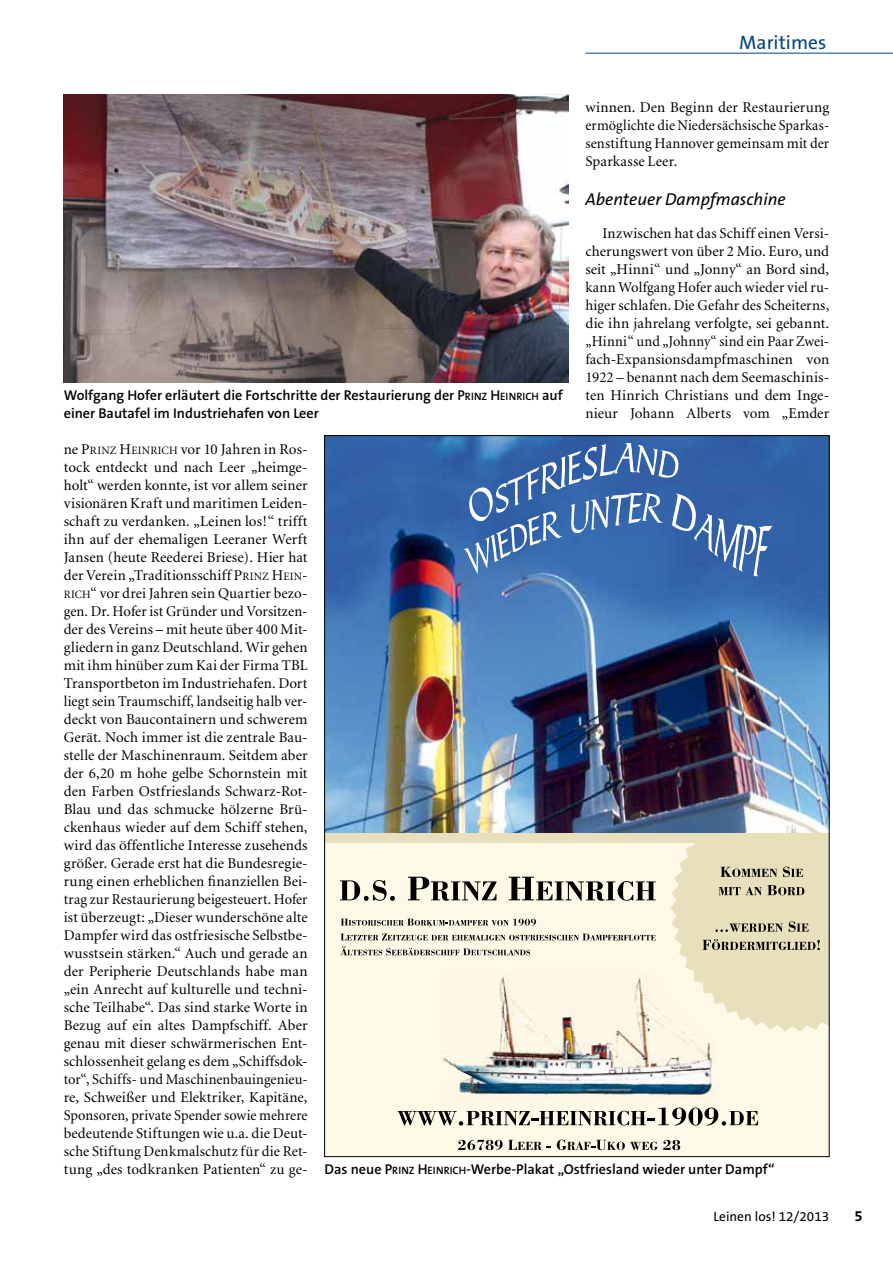
<style>
.page{position:relative;width:893px;height:1263px;background:#fff}
.page>*{position:absolute;margin:0;border:0;box-sizing:border-box;transform-origin:0 0}
.t1{font:19.5px "The Sans B5 Plain";color:#004481}
.t2{font:italic 17.25px "The Sans B5 Plain";color:#000}
.t3{font:15px/18px "Minion";letter-spacing:.01em;color:#000;text-align:justify}
.t4{font:700 15px "The Sans B7";color:#000}
.t5{font:600 14.25px/18px "The Sans B6";color:#000}
.t6{font:13.5px "The Sans B5 Plain";color:#000}
.s1{font-style:inherit}
.s2{font-size:10.65px}
.s3{font-size:11.25px}
</style>
<div class="page">
<hr style="left:585px;top:53px;width:308px;height:1px;background:#004481">
<img style="left:64px;top:94px;width:504px;height:288px">
<div style="left:325px;top:436px;width:504px;height:721px;background:#fef9e6"></div>
<img style="left:326px;top:437px;width:502px;height:397px">
<svg style="left:464px;top:443px;width:308px;height:133px;background:#4b76b3"></svg>
<div style="left:325px;top:834px;width:504px;height:9px;background:#e8dfbc"></div>
<img style="left:440px;top:973px;width:276px;height:125px">
<svg style="left:341px;top:919px;width:195px;height:7px"></svg>
<svg style="left:341px;top:933px;width:315px;height:7px"></svg>
<svg style="left:341px;top:946px;width:189px;height:9px"></svg>
<svg style="left:397px;top:1107px;width:361px;height:18px"></svg>
<svg style="left:671px;top:785px;width:157px;height:246px"></svg>
<svg style="left:458px;top:1140px;width:93px;height:10px"></svg>
<svg style="left:557px;top:1139px;width:123px;height:11px"></svg>
<svg style="left:340px;top:880px;width:55px;height:21px"></svg>
<svg style="left:408px;top:877px;width:88px;height:24px"></svg>
<svg style="left:509px;top:877px;width:147px;height:24px"></svg>
<p class="t5" style="left:64px;top:386px;width:500px">Wolfgang Hofer erläutert die Fortschritte der Restaurierung der <span class="s1">P</span><span class="s2">RINZ</span> <span class="s1">H</span><span class="s2">EINRICH</span> auf einer Bautafel im Industriehafen von Leer</p>
<h1 class="t1" style="left:739px;top:32px;width:89px">Maritimes</h1>
<p class="t3" style="left:585px;top:98px;width:245px">winnen. Den Beginn der Restaurierung ermöglichte die Niedersächsische Sparkas&shy;senstiftung Hannover gemeinsam mit der Sparkasse Leer.</p>
<p class="t2" style="left:585px;top:190px;width:202px">Abenteuer Dampfmaschine</p>
<p class="t3" style="left:585px;top:224px;width:245px;text-indent:17px">Inzwischen hat das Schiff einen Versi&shy;cherungswert von über 2 Mio. Euro, und seit „Hinni“ und „Jonny“ an Bord sind, kann Wolfgang Hofer auch wieder viel ru&shy;higer schlafen. Die Gefahr des Scheiterns, die ihn jahrelang verfolgte, sei gebannt. „Hinni“ und „Johnny“ sind ein Paar Zwei&shy;fach-Expansionsdampfmaschinen von 1922 – benannt nach dem Seemaschinis&shy;ten Hinrich Christians und dem Inge&shy;nieur Johann Alberts vom „Emder</p>
<p class="t3" style="left:64px;top:440px;width:245px">ne <span class="s1">P</span><span class="s3">RINZ</span> <span class="s1">H</span><span class="s3">EINRICH</span> vor 10 Jahren in Ros&shy;tock entdeckt und nach Leer „heimge&shy;holt“ werden konnte, ist vor allem seiner visionären Kraft und maritimen Leiden&shy;schaft zu verdanken. „Leinen los!“ trifft ihn auf der ehemaligen Leeraner Werft Jansen (heute Reederei Briese). Hier hat der Verein „Traditionsschiff <span class="s1">P</span><span class="s3">RINZ</span> <span class="s1">H</span><span class="s3">EIN</span><span class="s1">-</span><span class="s3">RICH</span>“ vor drei Jahren sein Quartier bezo&shy;gen. Dr. Hofer ist Gründer und Vorsitzen&shy;der des Vereins – mit heute über 400 Mit&shy;gliedern in ganz Deutschland. Wir gehen mit ihm hinüber zum Kai der Firma TBL Transportbeton im Industriehafen. Dort liegt sein Traumschiff, landseitig halb ver&shy;deckt von Baucontainern und schwerem Gerät. Noch immer ist die zentrale Bau&shy;stelle der Maschinenraum. Seitdem aber der 6,20 m hohe gelbe Schornstein mit den Farben Ostfrieslands Schwarz-Rot-Blau und das schmucke hölzerne Brü&shy;ckenhaus wieder auf dem Schiff stehen, wird das öffentliche Interesse zusehends größer. Gerade erst hat die Bundesregie&shy;rung einen erheblichen finanziellen Bei&shy;trag zur Restaurierung beigesteuert. Hofer ist überzeugt: „Dieser wunderschöne alte Dampfer wird das ostfriesische Selbstbe&shy;wusstsein stärken.“ Auch und gerade an der Peripherie Deutschlands habe man „ein Anrecht auf kulturelle und techni&shy;sche Teilhabe“. Das sind starke Worte in Bezug auf ein altes Dampfschiff. Aber genau mit dieser schwärmerischen Ent&shy;schlossenheit gelang es dem „Schiffsdok&shy;tor“, Schiffs- und Maschinenbauingenieu&shy;re, Schweißer und Elektriker, Kapitäne, Sponsoren, private Spender sowie mehrere bedeutende Stiftungen wie u.a. die Deut&shy;sche Stiftung Denkmalschutz für die Ret&shy;tung „des todkranken Patienten“ zu ge-</p>
<p class="t5" style="left:325px;top:1160px;width:452px">Das neue <span class="s1">P</span><span class="s2">RINZ</span> <span class="s1">H</span><span class="s2">EINRICH</span>-Werbe-Plakat „Ostfriesland wieder unter Dampf“</p>
<p class="t6" style="left:713px;top:1209px;width:117px">Leinen los! 12/2013</p>
<p class="t4" style="left:855px;top:1208px;width:10px">5</p>
</div>
